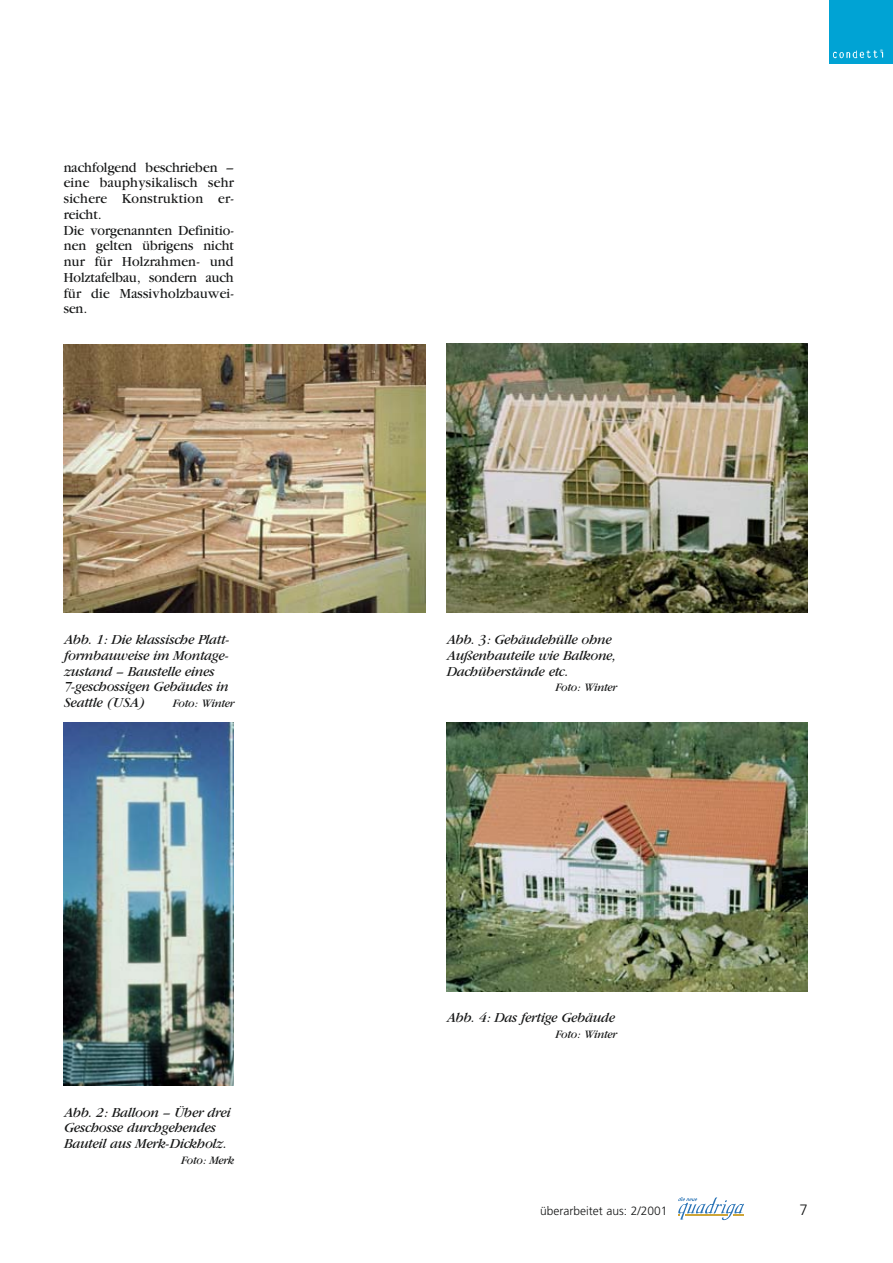
<style>
.page{position:relative;width:893px;height:1263px;background:#fff}
.page>*{position:absolute;margin:0;border:0;box-sizing:border-box;transform-origin:0 0}
.t1{font:300 15px "Frutiger";color:#151616}
.t2{font:italic 12.75px/15.8px "Garamond ITCBQ";color:#151616}
.t3{font:12.75px/15.8px "Garamond ITCBQ";letter-spacing:.005em;color:#151616}
.t4{font:300 12px "Frutiger";color:#151616}
.t5{font:italic 10.5px "Garamond ITCBQ";color:#151616}
.t6{font:3.6px "Helvetica Neue";color:#fff}
</style>
<div class="page">
<div style="left:829px;top:0;width:64px;height:64px;background:#00a3d4"></div>
<img style="left:833px;top:50px;width:51px;height:9px">
<svg style="left:678px;top:1197px;width:66px;height:23px"></svg>
<img style="left:64px;top:345px;width:361px;height:267px">
<img style="left:446px;top:344px;width:362px;height:268px">
<img style="left:446px;top:723px;width:362px;height:268px">
<img style="left:64px;top:723px;width:170px;height:362px">
<p class="t3" style="left:64px;top:161px;width:172px">nachfolgend beschrieben – eine bauphysikalisch sehr sichere Konstruktion er - reicht.<br>Die vorgenannten Definitio&shy;nen gelten übrigens nicht nur für Holzrahmen- und<br>Holztafelbau, sondern auch für die Massivholzbauwei - sen.</p>
<p class="t2" style="left:64px;top:633px;width:166px">Abb. 1: Die klassische Platt&shy;formbauweise im Montage&shy;zustand – Baustelle eines<br>7-geschossigen Gebäudes in<br>Seattle (USA)</p>
<p class="t5" style="left:172px;top:699px;width:63px">Foto: Winter</p>
<p class="t2" style="left:64px;top:1105px;width:168px">Abb. 2: Balloon – Über drei<br>Geschosse durchgehendes<br>Bauteil aus Merk-Dickholz.</p>
<p class="t5" style="left:181px;top:1156px;width:54px">Foto: Merk</p>
<p class="t6" style="left:880px;top:49px;width:4px">®</p>
<p class="t2" style="left:446px;top:633px;width:170px">Abb. 3: Gebäudehülle ohne<br>Außenbauteile wie Balkone,<br>Dachüberstände etc.</p>
<p class="t5" style="left:555px;top:684px;width:63px">Foto: Winter</p>
<p class="t2" style="left:446px;top:1011px;width:169px">Abb. 4: Das fertige Gebäude</p>
<p class="t5" style="left:555px;top:1030px;width:63px">Foto: Winter</p>
<p class="t4" style="left:540px;top:1206px;width:129px">überarbeitet aus: 2/2001</p>
<p class="t1" style="left:800px;top:1203px;width:10px">7</p>
</div>
